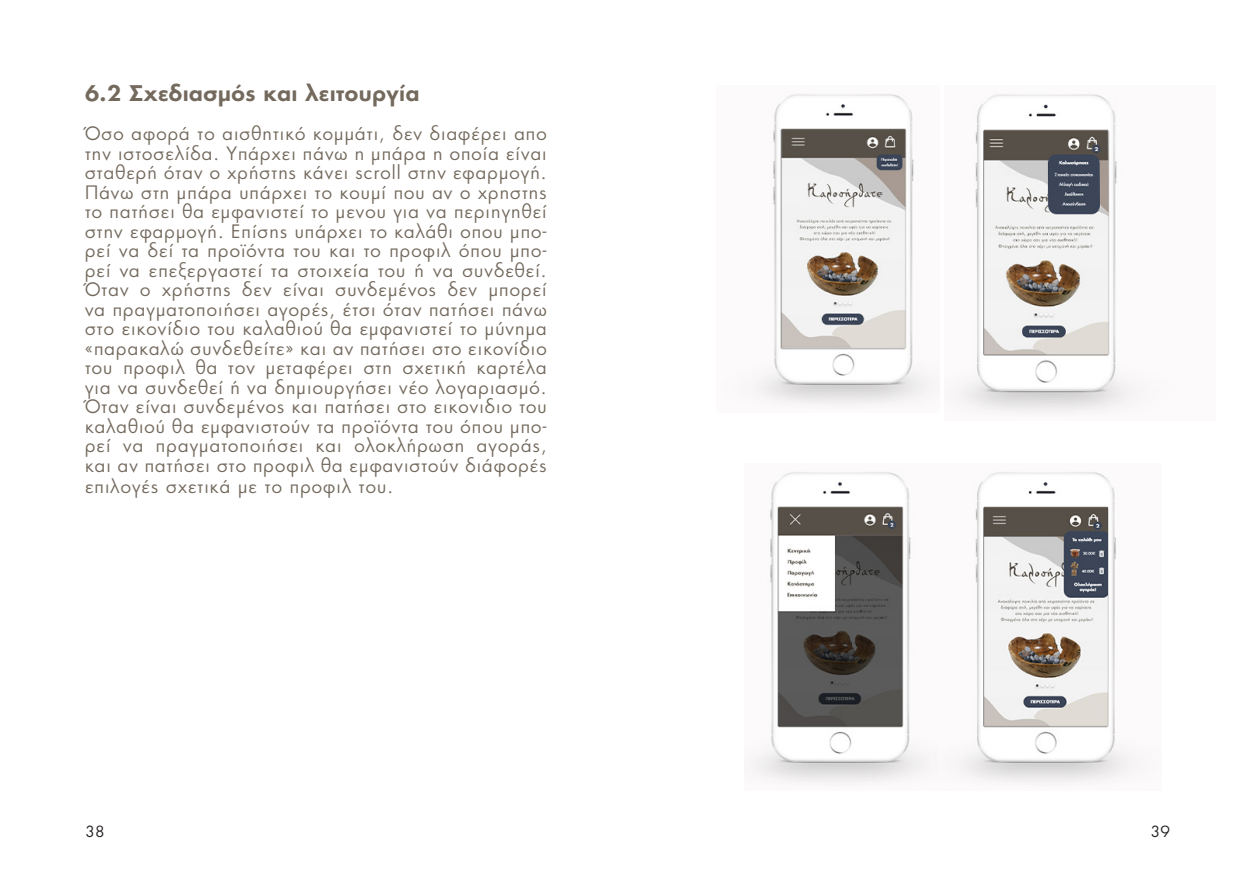
<style>
.page{position:relative;width:1259px;height:893px;background:#fff}
.page>*{position:absolute;margin:0;border:0;box-sizing:border-box;transform-origin:0 0}
.t1{font:600 21px "PF Futura Neu";letter-spacing:.02em;color:#73695d}
.t2{font:18px/19.5px "PF Futura Neu";letter-spacing:.06em;color:#73695d;text-align:justify}
.t3{font:15px "PF Futura Neu";color:#231f20}
</style>
<div class="page">
<img style="left:753px;top:94px;width:180px;height:312px">
<img style="left:956px;top:94px;width:183px;height:320px">
<img style="left:750px;top:472px;width:180px;height:312px">
<img style="left:956px;top:472px;width:182px;height:312px">
<p class="t1" style="left:85px;top:79px;width:336px">6.2 Σχεδιασμός και λειτουργία</p>
<p class="t2" style="left:85px;top:123px;width:463px">Όσο αφορά το αισθητικό κομμάτι, δεν διαφέρει απο την ιστοσελίδα. Υπάρχει πάνω η μπάρα η οποία είναι σταθερή όταν ο χρήστης κάνει scroll στην εφαρμογή.<br>Πάνω στη μπάρα υπάρχει το κουμί που αν ο χρηστης το πατήσει θα εμφανιστεί το μενου για να περιηγηθεί στην εφαρμογή. Επίσης υπάρχει το καλάθι οπου μπο&shy;ρεί να δεί τα προϊόντα του και το προφιλ όπου μπο&shy;ρεί να επεξεργαστεί τα στοιχεία του ή να συνδεθεί.<br>Όταν ο χρήστης δεν είναι συνδεμένος δεν μπορεί να πραγματοποιήσει αγορές, έτσι όταν πατήσει πάνω στο εικονίδιο του καλαθιού θα εμφανιστεί το μύνημα «παρακαλώ συνδεθείτε» και αν πατήσει στο εικονίδιο του προφιλ θα τον μεταφέρει στη σχετική καρτέλα για να συνδεθεί ή να δημιουργήσει νέο λογαριασμό.<br>Όταν είναι συνδεμένος και πατήσει στο εικονιδιο του καλαθιού θα εμφανιστούν τα προϊόντα του όπου μπο&shy;ρεί να πραγματοποιήσει και ολοκλήρωση αγοράς, και αν πατήσει στο προφιλ θα εμφανιστούν διάφορές</p>
<p class="t2" style="left:85px;top:477px;width:309px">επιλογές σχετικά με το προφιλ του.</p>
<p class="t3" style="left:85px;top:822px;width:21px">38</p>
<p class="t3" style="left:1150px;top:822px;width:21px">39</p>
</div>
